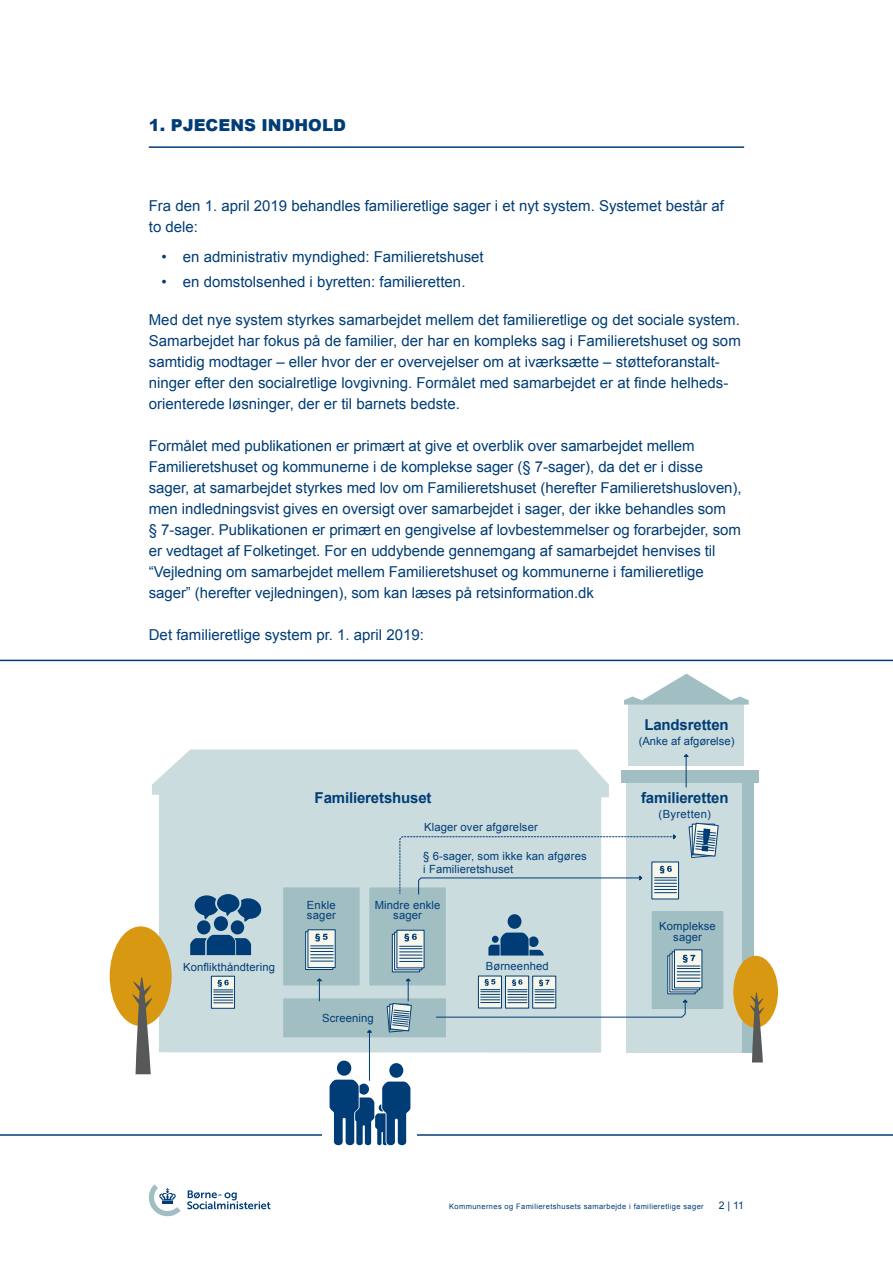
<style>
.page{position:relative;width:893px;height:1263px;background:#fff}
.page>*{position:absolute;margin:0;border:0;box-sizing:border-box;transform-origin:0 0}
.rubrik{font:900 16.5px "Arial";color:#003d76}
.brødtekst{font:15px/21px "Arial";letter-spacing:-.005em;color:#003d76}
.brødtekst-2{font:700 15px "Arial";letter-spacing:-.01em;color:#003d76}
.brødtekst-3{font:11.25px/10.5px "Arial";letter-spacing:.01em;color:#003d76;text-align:center}
.brødtekst-4{font:11.25px "Arial";letter-spacing:.03em;color:#003d76}
.t1{font:10.5px "Arial";color:#003d76}
.t2{font:7.5px "Arial";letter-spacing:.05em;color:#003d76}
</style>
<div class="page">
<svg style="left:149px;top:1184px;width:32px;height:32px"></svg>
<svg style="left:187px;top:1190px;width:83px;height:19px"></svg>
<hr style="left:0;top:1134px;width:893px;height:2px;background:#003d76">
<div style="left:322px;top:1129px;width:95px;height:12px;background:#fff"></div>
<hr style="left:149px;top:146px;width:595px;height:2px;background:#003d76">
<div style="left:152px;top:749px;width:457px;height:304px;background:#cbdcdf"></div>
<div style="left:110px;top:926px;width:62px;height:100px;background:#d99811;border-radius:50%"></div>
<svg style="left:132px;top:977px;width:21px;height:97px"></svg>
<div style="left:627px;top:780px;width:115px;height:273px;background:#cbdcdf"></div>
<div style="left:621px;top:770px;width:138px;height:13px;background:#a1bfc3"></div>
<div style="left:742px;top:780px;width:11px;height:272px;background:#a1bfc3"></div>
<div style="left:284px;top:888px;width:75px;height:97px;background:#a1bfc3"></div>
<div style="left:283px;top:887px;width:77px;height:98px;border:2px solid #a1bfc3"></div>
<div style="left:370px;top:888px;width:75px;height:97px;background:#a1bfc3"></div>
<div style="left:369px;top:887px;width:77px;height:98px;border:2px solid #a1bfc3"></div>
<div style="left:652px;top:912px;width:71px;height:96px;background:#a1bfc3"></div>
<div style="left:652px;top:911px;width:71px;height:98px;border:2px solid #a1bfc3"></div>
<div style="left:284px;top:999px;width:161px;height:37px;background:#a1bfc3"></div>
<div style="left:283px;top:998px;width:163px;height:39px;border:2px solid #a1bfc3"></div>
<div style="left:305px;top:931px;width:28px;height:39px;background:#6d8ea9;border:1px solid #003d76"></div>
<div style="left:308px;top:929px;width:27px;height:39px;background:#f6f6eb;border:1px solid #003d76"></div>
<svg style="left:392px;top:934px;width:28px;height:38px"></svg>
<div style="left:394px;top:932px;width:28px;height:38px;background:#6a8ca8;border:1px solid #003d76"></div>
<div style="left:397px;top:930px;width:27px;height:38px;background:#f6f6eb"></div>
<hr style="left:369px;top:1032px;width:1px;height:48px;background:#003d76">
<svg style="left:367px;top:1029px;width:5px;height:4px"></svg>
<svg style="left:316px;top:978px;width:7px;height:23px"></svg>
<svg style="left:387px;top:978px;width:25px;height:54px"></svg>
<div style="left:652px;top:862px;width:27px;height:37px;background:#f6f6eb;border:1px solid #003d76"></div>
<svg style="left:700px;top:950px;width:2px;height:38px"></svg>
<svg style="left:689px;top:823px;width:30px;height:35px"></svg>
<div style="left:733px;top:956px;width:45px;height:72px;background:#d99811;border-radius:50%"></div>
<svg style="left:749px;top:992px;width:15px;height:70px"></svg>
<div style="left:629px;top:703px;width:115px;height:62px;background:#cbdcdf"></div>
<svg style="left:624px;top:674px;width:125px;height:31px"></svg>
<hr style="left:686px;top:756px;width:1px;height:31px;background:#003d76">
<svg style="left:683px;top:754px;width:6px;height:4px"></svg>
<svg style="left:330px;top:1060px;width:80px;height:85px"></svg>
<svg style="left:190px;top:894px;width:72px;height:61px;background:#547ea1"></svg>
<hr style="left:0;top:660px;width:893px;height:1px;background:#003d76">
<svg style="left:211px;top:976px;width:24px;height:32px"></svg>
<svg style="left:214px;top:980px;width:19px;height:23px"></svg>
<svg style="left:311px;top:934px;width:22px;height:28px"></svg>
<svg style="left:400px;top:934px;width:22px;height:28px"></svg>
<svg style="left:436px;top:914px;width:264px;height:104px"></svg>
<svg style="left:399px;top:834px;width:278px;height:61px"></svg>
<p class="rubrik" style="left:149px;top:113px;width:199px">1. PJECENS INDHOLD</p>
<p class="brødtekst" style="left:149px;top:196px;width:577px">Fra den 1. april 2019 behandles familieretlige sager i et nyt system. Systemet består af to dele:</p>
<p class="brødtekst" style="left:162px;top:246px;width:324px">• en administrativ myndighed: Familieretshuset</p>
<p class="brødtekst" style="left:162px;top:272px;width:305px">• en domstolsenhed i byretten: familieretten.</p>
<p class="brødtekst" style="left:149px;top:310px;width:593px">Med det nye system styrkes samarbejdet mellem det familieretlige og det sociale system.<br>Samarbejdet har fokus på de familier, der har en kompleks sag i Familieretshuset og som samtidig modtager – eller hvor der er overvejelser om at iværksætte – støtteforanstalt&shy;ninger efter den socialretlige lovgivning. Formålet med samarbejdet er at finde helheds&shy;orienterede løsninger, der er til barnets bedste.</p>
<p class="brødtekst" style="left:149px;top:436px;width:594px">Formålet med publikationen er primært at give et overblik over samarbejdet mellem Familieretshuset og kommunerne i de komplekse sager (§ 7-sager), da det er i disse sager, at samarbejdet styrkes med lov om Familieretshuset (herefter Familieretshusloven), men indledningsvist gives en oversigt over samarbejdet i sager, der ikke behandles som<br>§ 7-sager. Publikationen er primært en gengivelse af lovbestemmelser og forarbejder, som er vedtaget af Folketinget. For en uddybende gennemgang af samarbejdet henvises til “Vejledning om samarbejdet mellem Familieretshuset og kommunerne i familieretlige sager” (herefter vejledningen), som kan læses på retsinformation.dk</p>
<p class="brødtekst" style="left:149px;top:625px;width:277px">Det familieretlige system pr. 1. april 2019:</p>
<p class="brødtekst-2" style="left:315px;top:787px;width:118px">Familieretshuset</p>
<p class="brødtekst-3" style="left:424px;top:822px;width:115px">Klager over afgørelser</p>
<p class="brødtekst-3" style="left:307px;top:900px;width:31px">Enkle</p>
<p class="brødtekst-3" style="left:307px;top:910px;width:31px">sager</p>
<p class="brødtekst-3" style="left:423px;top:850px;width:165px;line-height:12.8px;text-align:left">§ 6-sager, som ikke kan afgøres i Familieretshuset</p>
<p class="brødtekst-3" style="left:375px;top:900px;width:67px">Mindre enkle sager</p>
<p class="brødtekst-3" style="left:183px;top:962px;width:93px">Konflikthåndtering</p>
<p class="brødtekst-3" style="left:486px;top:960px;width:64px">Børneenhed</p>
<p class="brødtekst-3" style="left:322px;top:1013px;width:53px">Screening</p>
<p class="brødtekst-2" style="left:644px;top:715px;width:86px">Landsretten</p>
<p class="brødtekst-3" style="left:639px;top:736px;width:97px">(Anke af afgørelse)</p>
<p class="brødtekst-2" style="left:641px;top:788px;width:89px">familieretten</p>
<p class="brødtekst-4" style="left:659px;top:806px;width:54px">(Byretten)</p>
<p class="brødtekst-3" style="left:659px;top:921px;width:58px">Komplekse</p>
<p class="brødtekst-3" style="left:673px;top:932px;width:30px">sager</p>
<p class="t2" style="left:449px;top:1201px;width:256px">Kommunernes og Familieretshusets samarbejde i familieretlige sager</p>
<p class="t1" style="left:719px;top:1198px;width:27px">2 | 11</p>
</div>
